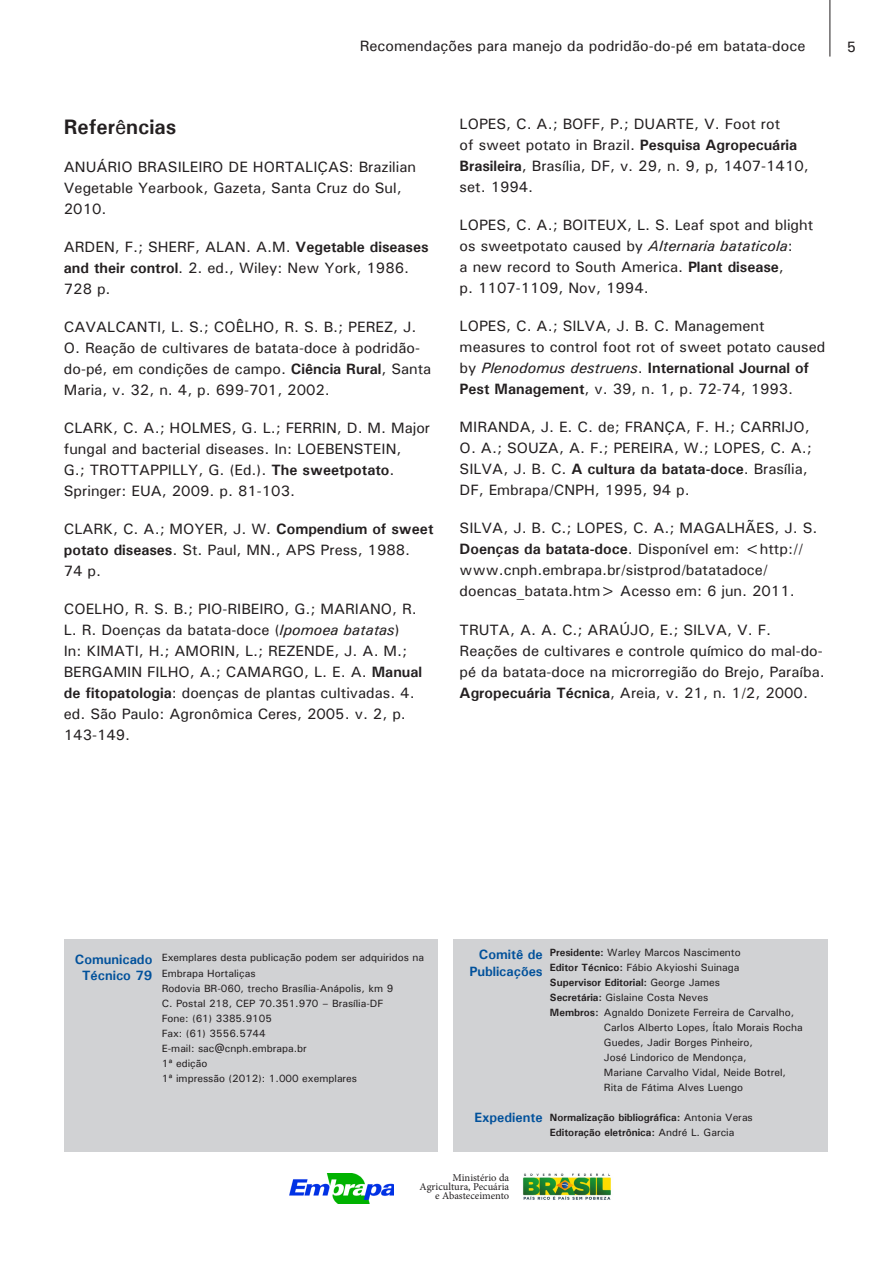
<style>
.page{position:relative;width:881px;height:1263px;background:#fff}
.page>*{position:absolute;margin:0;border:0;box-sizing:border-box;transform-origin:0 0}
.t1{font:700 21px "Univers";color:#231f20}
.t2{font:500 15px/21px "Univers";color:#231f20}
.Corpo_de_texto_CT{font:700 13.5px/16.2px "Univers";color:#01519b;text-align:center}
.t3{font:500 10.5px "Univers";color:#231f20}
.t4{font:700 10.5px "Univers";color:#231f20}
.t5{font:10.5px "Minion Pro";color:#231f20}
.s1{font-weight:500}
.s2{font-weight:700}
.s3{font-style:italic}
</style>
<div class="page">
<hr style="left:829px;top:0;width:1px;height:57px;background:#231f20">
<img style="left:523px;top:1173px;width:88px;height:27px">
<img style="left:289px;top:1174px;width:105px;height:29px">
<div style="left:64px;top:939px;width:373px;height:213px;background:#d1d2d4"></div>
<div style="left:453px;top:939px;width:374px;height:213px;background:#d1d2d4"></div>
<p class="t2" style="left:359px;top:35px;width:447px">Recomendações para manejo da podridão-do-pé em batata-doce</p>
<p class="t2" style="left:846px;top:36px;width:11px">5</p>
<p class="t1" style="left:64px;top:113px;width:114px">Refer<span class="s1">ê</span>ncias</p>
<p class="t2" style="left:64px;top:156px;width:353px">ANUÁRIO BRASILEIRO DE HORTALIÇAS: Brazilian<br>Vegetable Yearbook, Gazeta, Santa Cruz do Sul,<br>2010.</p>
<p class="t2" style="left:64px;top:236px;width:366px">ARDEN, F.; SHERF, ALAN. A.M. <span class="s2">Vegetable diseases and their control</span>. 2. ed., Wiley: New York, 1986.<br>728 p.</p>
<p class="t2" style="left:64px;top:316px;width:369px">CAVALCANTI, L. S.; COÊLHO, R. S. B.; PEREZ, J.<br>O. Reação de cultivares de batata-doce à podridão&shy;do-pé, em condições de campo. <span class="s2">Ciência Rural</span>, Santa Maria, v. 32, n. 4, p. 699-701, 2002.</p>
<p class="t2" style="left:64px;top:417px;width:368px">CLARK, C. A.; HOLMES, G. L.; FERRIN, D. M. Major fungal and bacterial diseases. In: LOEBENSTEIN,<br>G.; TROTTAPPILLY, G. (Ed.). <span class="s2">The sweetpotato</span>.<br>Springer: EUA, 2009. p. 81-103.</p>
<p class="t2" style="left:64px;top:518px;width:371px">CLARK, C. A.; MOYER, J. W. <span class="s2">Compendium of sweet potato diseases</span>. St. Paul, MN., APS Press, 1988.</p>
<p class="t2" style="left:64px;top:560px;width:39px">74 p.</p>
<p class="t2" style="left:64px;top:598px;width:359px">COELHO, R. S. B.; PIO-RIBEIRO, G.; MARIANO, R.<br>L. R. Doenças da batata-doce (<span class="s3">Ipomoea batatas</span>)<br>In: KIMATI, H.; AMORIN, L.; REZENDE, J. A. M.; BERGAMIN FILHO, A.; CAMARGO, L. E. A. <span class="s2">Manual de fitopatologia</span>: doenças de plantas cultivadas. 4. ed. São Paulo: Agronômica Ceres, 2005. v. 2, p.<br>143-149.</p>
<p class="t2" style="left:459px;top:113px;width:350px">LOPES, C. A.; BOFF, P.; DUARTE, V. Foot rot<br>of sweet potato in Brazil. <span class="s2">Pesquisa Agropecuária Brasileira</span>, Brasília, DF, v. 29, n. 9, p, 1407-1410, set. 1994.</p>
<p class="t2" style="left:459px;top:214px;width:355px">LOPES, C. A.; BOITEUX, L. S. Leaf spot and blight os sweetpotato caused by <span class="s3">Alternaria bataticola</span>:<br>a new record to South America. <span class="s2">Plant disease</span>,<br>p. 1107-1109, Nov, 1994.</p>
<p class="t2" style="left:459px;top:315px;width:367px">LOPES, C. A.; SILVA, J. B. C. Management measures to control foot rot of sweet potato caused by <span class="s3">Plenodomus destruens</span>. <span class="s2">International Journal of Pest Management</span>, v. 39, n. 1, p. 72-74, 1993.</p>
<p class="t2" style="left:459px;top:416px;width:353px">MIRANDA, J. E. C. de; FRANÇA, F. H.; CARRIJO, O. A.; SOUZA, A. F.; PEREIRA, W.; LOPES, C. A.; SILVA, J. B. C. <span class="s2">A cultura da batata-doce</span>. Brasília, DF, Embrapa/CNPH, 1995, 94 p.</p>
<p class="t2" style="left:459px;top:517px;width:359px">SILVA, J. B. C.; LOPES, C. A.; MAGALHÃES, J. S.<br><span class="s2">Doenças da batata-doce</span>. Disponível em: &lt;http:// www.cnph.embrapa.br/sistprod/batatadoce/ doencas_batata.htm&gt; Acesso em: 6 jun. 2011.</p>
<p class="t2" style="left:459px;top:618px;width:366px">TRUTA, A. A. C.; ARAÚJO, E.; SILVA, V. F.<br>Reações de cultivares e controle químico do mal-do&shy;pé da batata-doce na microrregião do Brejo, Paraíba.<br><span class="s2">Agropecuária Técnica</span>, Areia, v. 21, n. 1/2, 2000.</p>
<p class="Corpo_de_texto_CT" style="left:75px;top:950px;width:79px">Comunicado<br>Técnico 79</p>
<p class="Corpo_de_texto_CT" style="left:478px;top:946px;width:65px">Comitê de</p>
<p class="t3" style="left:162px;top:951px;width:264px">Exemplares desta publicação podem ser adquiridos na</p>
<p class="t3" style="left:162px;top:966px;width:95px">Embrapa Hortaliças</p>
<p class="t3" style="left:162px;top:981px;width:233px">Rodovia BR-060, trecho Brasília-Anápolis, km 9</p>
<p class="t3" style="left:162px;top:996px;width:223px">C. Postal 218, CEP 70.351.970 – Brasília-DF</p>
<p class="t3" style="left:162px;top:1011px;width:112px">Fone: (61) 3385.9105</p>
<p class="t3" style="left:162px;top:1026px;width:105px">Fax: (61) 3556.5744</p>
<p class="t3" style="left:162px;top:1041px;width:147px">E-mail: sac@cnph.embrapa.br</p>
<p class="t3" style="left:162px;top:1056px;width:47px">1ª edição</p>
<p class="t3" style="left:162px;top:1071px;width:197px">1ª impressão (2012): 1.000 exemplares</p>
<p class="Corpo_de_texto_CT" style="left:469px;top:962px;width:75px">Publicações</p>
<p class="Corpo_de_texto_CT" style="left:474px;top:1109px;width:70px">Expediente</p>
<p class="t3" style="left:549px;top:946px;width:192px"><span class="s2">Presidente:</span> Warley Marcos Nascimento</p>
<p class="t3" style="left:549px;top:961px;width:191px"><span class="s2">Editor Técnico:</span> Fábio Akyioshi Suinaga</p>
<p class="t4" style="left:549px;top:976px;width:172px">Supervisor Editorial: <span class="s1">George James</span></p>
<p class="t3" style="left:549px;top:991px;width:160px"><span class="s2">Secretária:</span> Gislaine Costa Neves</p>
<p class="t3" style="left:549px;top:1006px;width:246px"><span class="s2">Membros:</span> Agnaldo Donizete Ferreira de Carvalho,</p>
<p class="t3" style="left:603px;top:1021px;width:200px">Carlos Alberto Lopes, Ítalo Morais Rocha</p>
<p class="t3" style="left:603px;top:1036px;width:150px">Guedes, Jadir Borges Pinheiro,</p>
<p class="t3" style="left:603px;top:1051px;width:144px">José Lindorico de Mendonça,</p>
<p class="t3" style="left:603px;top:1066px;width:183px">Mariane Carvalho Vidal, Neide Botrel,</p>
<p class="t3" style="left:603px;top:1081px;width:141px">Rita de Fátima Alves Luengo</p>
<p class="t4" style="left:549px;top:1111px;width:204px">Normalização bibliográfica: <span class="s1">Antonia Veras</span></p>
<p class="t4" style="left:549px;top:1126px;width:186px">Editoração eletrônica: <span class="s1">André L. Garcia</span></p>
<p class="t5" style="left:452px;top:1171px;width:58px">Ministério da</p>
<p class="t5" style="left:419px;top:1180px;width:91px">Agricultura, Pecuária</p>
<p class="t5" style="left:435px;top:1189px;width:75px">e Abasteceimento</p>
</div>
